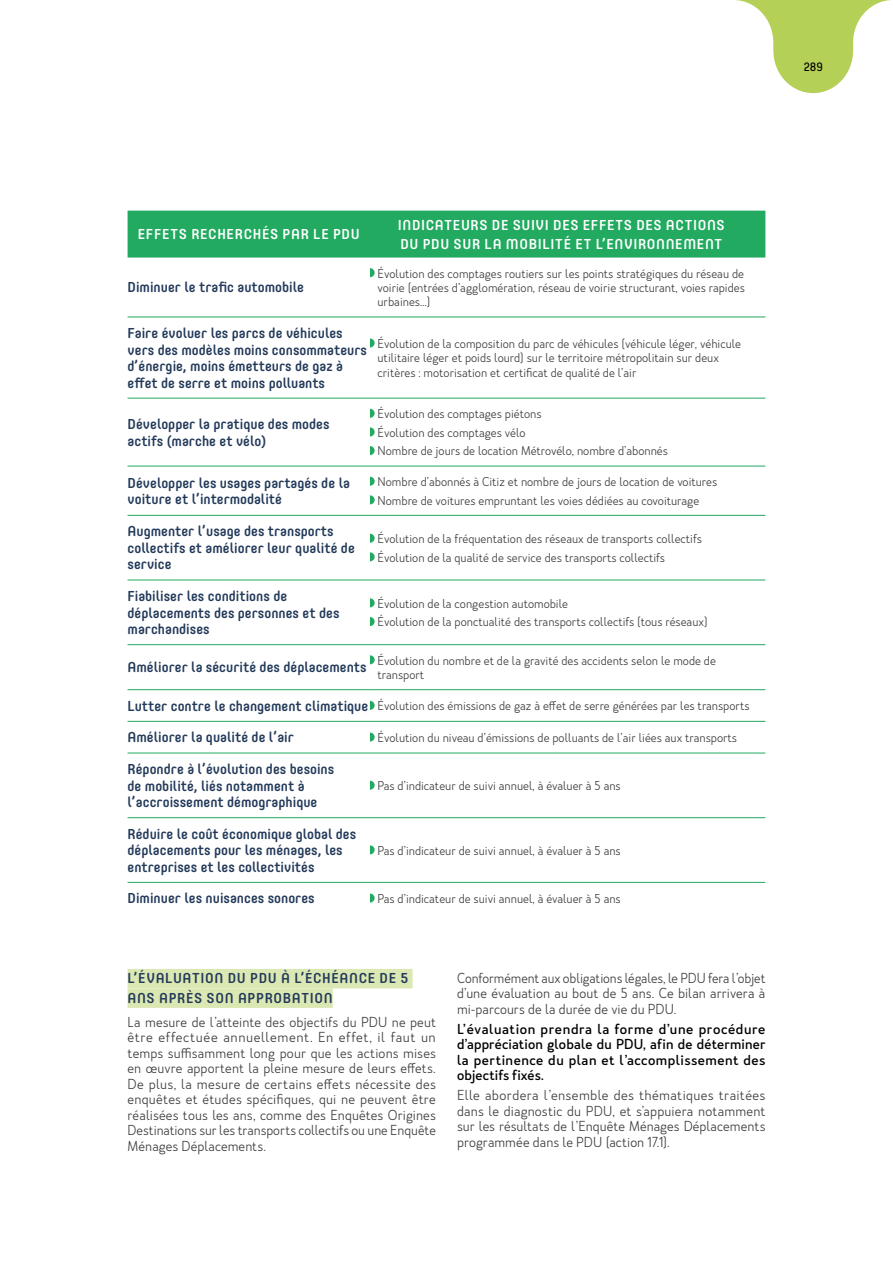
<style>
.page{position:relative;width:893px;height:1263px;background:#fff}
.page>*{position:absolute;margin:0;border:0;box-sizing:border-box;transform-origin:0 0}
.t1{font:500 14.25px/16.5px "Core Mellow 55";color:#233a5a}
.t2{font:500 14.25px/19.5px "Core Mellow 55";letter-spacing:.045em;color:#fff}
.t3{font:500 14.25px/19.5px "Core Mellow 55";letter-spacing:.045em;color:#233a5a}
.t4{font:300 13.5px/15.6px "Merlo Neue";letter-spacing:.005em;color:#3c3c3b;text-align:justify}
.t5{font:500 13.5px/15.5px "Merlo Neue";letter-spacing:.03em;color:#000;text-align:justify}
.t6{font:300 12px/14.4px "Merlo Neue";color:#3c3c3b}
.t7{font:12px "Core Mellow 45";color:#000}
.s1{font-family:"Core Mellow 55";font-weight:500;font-size:14.25px;color:#233a5a}
</style>
<div class="page">
<svg style="left:736px;top:0;width:155px;height:93px"></svg>
<div style="left:128px;top:211px;width:637px;height:47px;background:#21aa60"></div>
<hr style="left:128px;top:317px;width:242px;height:1px;background:#21aa60">
<hr style="left:370px;top:317px;width:395px;height:1px;background:#21aa60">
<hr style="left:128px;top:398px;width:242px;height:1px;background:#21aa60">
<hr style="left:370px;top:398px;width:395px;height:1px;background:#21aa60">
<hr style="left:128px;top:466px;width:242px;height:1px;background:#21aa60">
<hr style="left:370px;top:466px;width:395px;height:1px;background:#21aa60">
<hr style="left:128px;top:515px;width:242px;height:1px;background:#21aa60">
<hr style="left:370px;top:515px;width:395px;height:1px;background:#21aa60">
<hr style="left:128px;top:580px;width:242px;height:1px;background:#21aa60">
<hr style="left:370px;top:580px;width:395px;height:1px;background:#21aa60">
<hr style="left:128px;top:644px;width:242px;height:1px;background:#21aa60">
<hr style="left:370px;top:644px;width:395px;height:1px;background:#21aa60">
<hr style="left:128px;top:689px;width:242px;height:1px;background:#21aa60">
<hr style="left:370px;top:689px;width:395px;height:1px;background:#21aa60">
<hr style="left:128px;top:721px;width:242px;height:1px;background:#21aa60">
<hr style="left:370px;top:721px;width:395px;height:1px;background:#21aa60">
<hr style="left:128px;top:753px;width:242px;height:1px;background:#21aa60">
<hr style="left:370px;top:753px;width:395px;height:1px;background:#21aa60">
<hr style="left:128px;top:817px;width:242px;height:1px;background:#21aa60">
<hr style="left:370px;top:817px;width:395px;height:1px;background:#21aa60">
<hr style="left:128px;top:882px;width:242px;height:1px;background:#21aa60">
<hr style="left:370px;top:882px;width:395px;height:1px;background:#21aa60">
<svg style="left:370px;top:268px;width:5px;height:9px"></svg>
<svg style="left:370px;top:338px;width:5px;height:10px"></svg>
<svg style="left:370px;top:409px;width:5px;height:9px"></svg>
<svg style="left:370px;top:427px;width:5px;height:10px"></svg>
<svg style="left:370px;top:446px;width:5px;height:9px"></svg>
<svg style="left:370px;top:477px;width:5px;height:9px"></svg>
<svg style="left:370px;top:495px;width:5px;height:10px"></svg>
<svg style="left:370px;top:534px;width:5px;height:9px"></svg>
<svg style="left:370px;top:552px;width:5px;height:10px"></svg>
<svg style="left:370px;top:598px;width:5px;height:10px"></svg>
<svg style="left:370px;top:617px;width:5px;height:9px"></svg>
<svg style="left:370px;top:655px;width:5px;height:10px"></svg>
<svg style="left:370px;top:701px;width:5px;height:9px"></svg>
<svg style="left:370px;top:732px;width:5px;height:10px"></svg>
<svg style="left:370px;top:781px;width:5px;height:9px"></svg>
<svg style="left:370px;top:845px;width:5px;height:10px"></svg>
<svg style="left:370px;top:893px;width:5px;height:10px"></svg>
<div style="left:128px;top:969px;width:285px;height:19px;background:#dce8b3"></div>
<div style="left:128px;top:988px;width:205px;height:20px;background:#dce8b3"></div>
<p class="t7" style="left:803px;top:58px;width:21px">289</p>
<p class="t2" style="left:138px;top:224px;width:223px">EFFETS RECHERCHÉS PAR LE PDU</p>
<p class="t2" style="left:398px;top:214px;width:328px">INDICATEURS DE SUIVI DES EFFETS DES ACTIONS<br>DU PDU SUR LA MOBILITÉ ET L’ENVIRONNEMENT</p>
<p class="t1" style="left:128px;top:278px;width:178px">Diminuer le trafic automobile</p>
<p class="t6" style="left:378px;top:266px;width:369px;text-align:justify">Évolution des comptages routiers sur les points stratégiques du réseau de voirie (entrées d’agglomération, réseau de voirie structurant, voies rapides urbaines…)</p>
<p class="t1" style="left:128px;top:324px;width:241px">Faire évoluer les parcs de véhicules vers des modèles moins consommateurs d’énergie, moins émetteurs de gaz à effet de serre et moins polluants</p>
<p class="t6" style="left:378px;top:336px;width:365px">Évolution de la composition du parc de véhicules (véhicule léger, véhicule utilitaire léger et poids lourd) sur le territoire métropolitain sur deux critères : motorisation et certificat de qualité de l’air</p>
<p class="t1" style="left:128px;top:415px;width:203px">Développer la pratique des modes actifs (marche et vélo)</p>
<p class="t6" style="left:378px;top:405px;width:292px;line-height:18.6px">Évolution des comptages piétons<br>Évolution des comptages vélo<br>Nombre de jours de location Métrovélo, nombre d’abonnés</p>
<p class="t1" style="left:128px;top:474px;width:224px">Développer les usages partagés de la voiture et l’intermodalité</p>
<p class="t6" style="left:378px;top:473px;width:341px;line-height:18.6px">Nombre d’abonnés à Citiz et nombre de jours de location de voitures<br>Nombre de voitures empruntant les voies dédiées au covoiturage</p>
<p class="t1" style="left:128px;top:522px;width:229px">Augmenter l’usage des transports collectifs et améliorer leur qualité de service</p>
<p class="t6" style="left:378px;top:530px;width:326px;line-height:18.6px">Évolution de la fréquentation des réseaux de transports collectifs<br>Évolution de la qualité de service des transports collectifs</p>
<p class="t1" style="left:128px;top:587px;width:213px">Fiabiliser les conditions de déplacements des personnes et des marchandises</p>
<p class="t6" style="left:378px;top:594px;width:332px;line-height:18.6px">Évolution de la congestion automobile<br>Évolution de la ponctualité des transports collectifs (tous réseaux)</p>
<p class="t1" style="left:128px;top:658px;width:240px">Améliorer la sécurité des déplacements</p>
<p class="t6" style="left:378px;top:653px;width:340px">Évolution du nombre et de la gravité des accidents selon le mode de transport</p>
<p class="t6" style="left:128px;top:699px;width:623px"><span class="s1">Lutter contre le changement climatique</span> Évolution des émissions de gaz à effet de serre générées par les transports</p>
<p class="t1" style="left:128px;top:728px;width:168px">Améliorer la qualité de l’air</p>
<p class="t6" style="left:378px;top:730px;width:361px">Évolution du niveau d’émissions de polluants de l’air liées aux transports</p>
<p class="t1" style="left:128px;top:760px;width:208px">Répondre à l’évolution des besoins de mobilité, liés notamment à l’accroissement démographique</p>
<p class="t6" style="left:378px;top:779px;width:245px">Pas d’indicateur de suivi annuel, à évaluer à 5 ans</p>
<p class="t1" style="left:128px;top:825px;width:230px">Réduire le coût économique global des déplacements pour les ménages, les entreprises et les collectivités</p>
<p class="t6" style="left:378px;top:843px;width:245px">Pas d’indicateur de suivi annuel, à évaluer à 5 ans</p>
<p class="t1" style="left:128px;top:889px;width:189px">Diminuer les nuisances sonores</p>
<p class="t6" style="left:378px;top:891px;width:245px">Pas d’indicateur de suivi annuel, à évaluer à 5 ans</p>
<p class="t3" style="left:128px;top:968px;width:282px">L’ÉVALUATION DU PDU À L’ÉCHÉANCE DE 5<br>ANS APRÈS SON APPROBATION</p>
<p class="t4" style="left:128px;top:1014px;width:310px">La mesure de l’atteinte des objectifs du PDU ne peut être effectuée annuellement. En effet, il faut un temps suffisamment long pour que les actions mises en œuvre apportent la pleine mesure de leurs effets.<br>De plus, la mesure de certains effets nécessite des enquêtes et études spécifiques, qui ne peuvent être réalisées tous les ans, comme des Enquêtes Origines Destinations sur les transports collectifs ou une Enquête Ménages Déplacements.</p>
<p class="t4" style="left:457px;top:970px;width:310px">Conformément aux obligations légales, le PDU fera l’objet d’une évaluation au bout de 5 ans. Ce bilan arrivera à mi-parcours de la durée de vie du PDU.</p>
<p class="t5" style="left:457px;top:1021px;width:310px">L’évaluation prendra la forme d’une procédure d’appréciation globale du PDU, afin de déterminer la pertinence du plan et l’accomplissement des objectifs fixés.</p>
<p class="t4" style="left:457px;top:1088px;width:310px">Elle abordera l’ensemble des thématiques traitées dans le diagnostic du PDU, et s’appuiera notamment sur les résultats de l’Enquête Ménages Déplacements programmée dans le PDU (action 17.1).</p>
</div>
